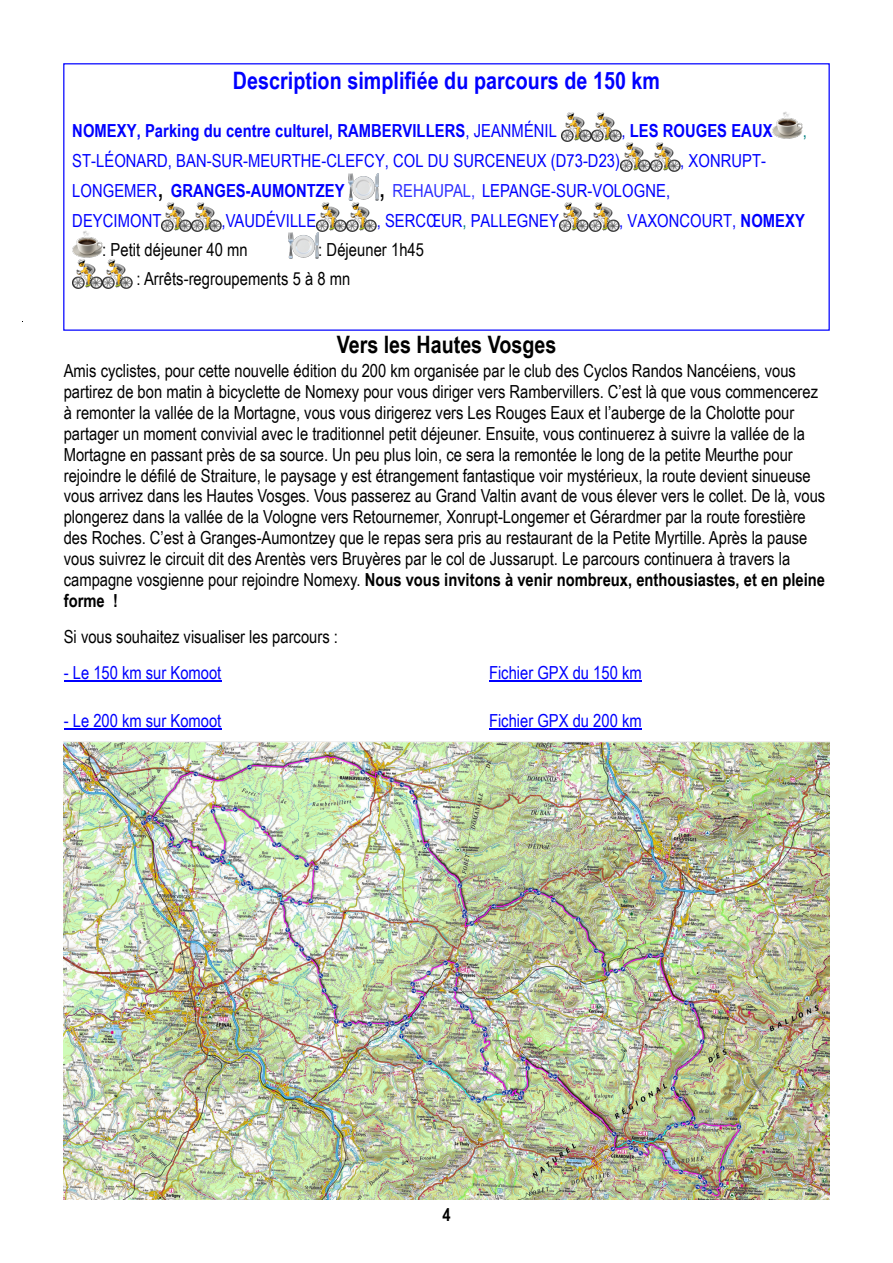
<style>
.page{position:relative;width:893px;height:1263px;background:#fff}
.page>*{position:absolute;margin:0;border:0;box-sizing:border-box;transform-origin:0 0}
.t1{font:700 24px "Arial Narrow";letter-spacing:.005em;color:#00f}
.t2{font:700 24px "Arial Narrow";color:#000}
.t3{font:18px/20.9px "Arial Narrow";color:#000}
.t4{font:18px/30px "Arial Narrow";letter-spacing:.005em;color:#00f}
.t5{font:700 18px "Arial Narrow";letter-spacing:.005em;color:#00f}
.t6{font:700 18px "Arial Narrow";color:#000}
.t7{font:18px "Arial Narrow";color:#008080}
.s1{font-weight:400}
.s2{font-size:30px;color:#000}
.s3{font-weight:700}
.s4{color:#2e2eff}
.s5{color:#008080}
</style>
<div class="page">
<div style="left:63px;top:63px;width:767px;height:268px;border:2px solid #2e2eff"></div>
<img style="left:562px;top:113px;width:59px;height:29px">
<img style="left:773px;top:112px;width:29px;height:27px">
<img style="left:620px;top:143px;width:60px;height:29px">
<img style="left:349px;top:174px;width:30px;height:26px">
<img style="left:162px;top:203px;width:59px;height:29px">
<img style="left:317px;top:203px;width:59px;height:29px">
<img style="left:559px;top:203px;width:60px;height:29px">
<img style="left:72px;top:231px;width:30px;height:26px">
<img style="left:288px;top:232px;width:30px;height:27px">
<img style="left:73px;top:260px;width:59px;height:29px">
<hr style="left:64px;top:680px;width:157px;height:2px;background:#00f">
<hr style="left:489px;top:680px;width:153px;height:2px;background:#00f">
<hr style="left:64px;top:729px;width:157px;height:1px;background:#00f">
<hr style="left:489px;top:729px;width:153px;height:1px;background:#00f">
<img style="left:64px;top:741px;width:765px;height:458px">
<h1 class="t1" style="left:233px;top:72px;width:429px">Description simplifiée du parcours de 150 km</h1>
<p class="t5" style="left:72px;top:124px;width:486px">NOMEXY, Parking du centre culturel, RAMBERVILLERS<span class="s1">, JEANMÉNIL</span></p>
<p class="t5" style="left:621px;top:124px;width:153px"><span class="s1">,</span> LES ROUGES EAUX</p>
<p class="t7" style="left:803px;top:124px;width:6px">,</p>
<p class="t4" style="left:72px;top:148px;width:549px">ST-LÉONARD, BAN-SUR-MEURTHE-CLEFCY, COL DU SURCENEUX (D73-D23)</p>
<p class="t4" style="left:680px;top:148px;width:87px">, XONRUPT-</p>
<p class="t4" style="left:72px;top:178px;width:599px">LONGEMER<span class="s2">,</span> <span class="s3">GRANGES-AUMONTZEY</span> <span class="s2">,</span> <span class="s4">REHAUPAL,</span> LEPANGE-SUR-VOLOGNE,<br>DEYCIMONT</p>
<p class="t4" style="left:222px;top:208px;width:96px">,VAUDÉVILLE</p>
<p class="t4" style="left:377px;top:208px;width:184px">, SERCŒUR<span class="s5">,</span> PALLEGNEY</p>
<p class="t4" style="left:619px;top:208px;width:187px">, VAXONCOURT, <span class="s3">NOMEXY</span></p>
<p class="t3" style="left:102px;top:241px;width:147px">: Petit déjeuner 40 mn</p>
<p class="t3" style="left:137px;top:237px;width:289px;line-height:28.5px;text-indent:182px">: Déjeuner 1h45 : Arrêts-regroupements 5 à 8 mn</p>
<h1 class="t2" style="left:337px;top:336px;width:221px">Vers les Hautes Vosges</h1>
<p class="t3" style="left:64px;top:362px;width:763px">Amis cyclistes, pour cette nouvelle édition du 200 km organisée par le club des Cyclos Randos Nancéiens, vous partirez de bon matin à bicyclette de Nomexy pour vous diriger vers Rambervillers. C’est là que vous commencerez à remonter la vallée de la Mortagne, vous vous dirigerez vers Les Rouges Eaux et l’auberge de la Cholotte pour partager un moment convivial avec le traditionnel petit déjeuner. Ensuite, vous continuerez à suivre la vallée de la Mortagne en passant près de sa source. Un peu plus loin, ce sera la remontée le long de la petite Meurthe pour rejoindre le défilé de Straiture, le paysage y est étrangement fantastique voir mystérieux, la route devient sinueuse vous arrivez dans les Hautes Vosges. Vous passerez au Grand Valtin avant de vous élever vers le collet. De là, vous plongerez dans la vallée de la Vologne vers Retournemer, Xonrupt-Longemer et Gérardmer par la route forestière des Roches. C’est à Granges-Aumontzey que le repas sera pris au restaurant de la Petite Myrtille. Après la pause vous suivrez le circuit dit des Arentès vers Bruyères par le col de Jussarupt. Le parcours continuera à travers la campagne vosgienne pour rejoindre Nomexy. <span class="s3">Nous vous invitons à venir nombreux, enthousiastes, et en pleine forme !</span></p>
<p class="t3" style="left:64px;top:628px;width:276px">Si vous souhaitez visualiser les parcours :</p>
<p class="t4" style="left:64px;top:659px;width:159px">- Le 150 km sur Komoot</p>
<p class="t4" style="left:489px;top:659px;width:154px">Fichier GPX du 150 km</p>
<p class="t4" style="left:64px;top:707px;width:159px">- Le 200 km sur Komoot</p>
<p class="t4" style="left:489px;top:707px;width:154px">Fichier GPX du 200 km</p>
<p class="t6" style="left:442px;top:1207px;width:10px">4</p>
</div>
